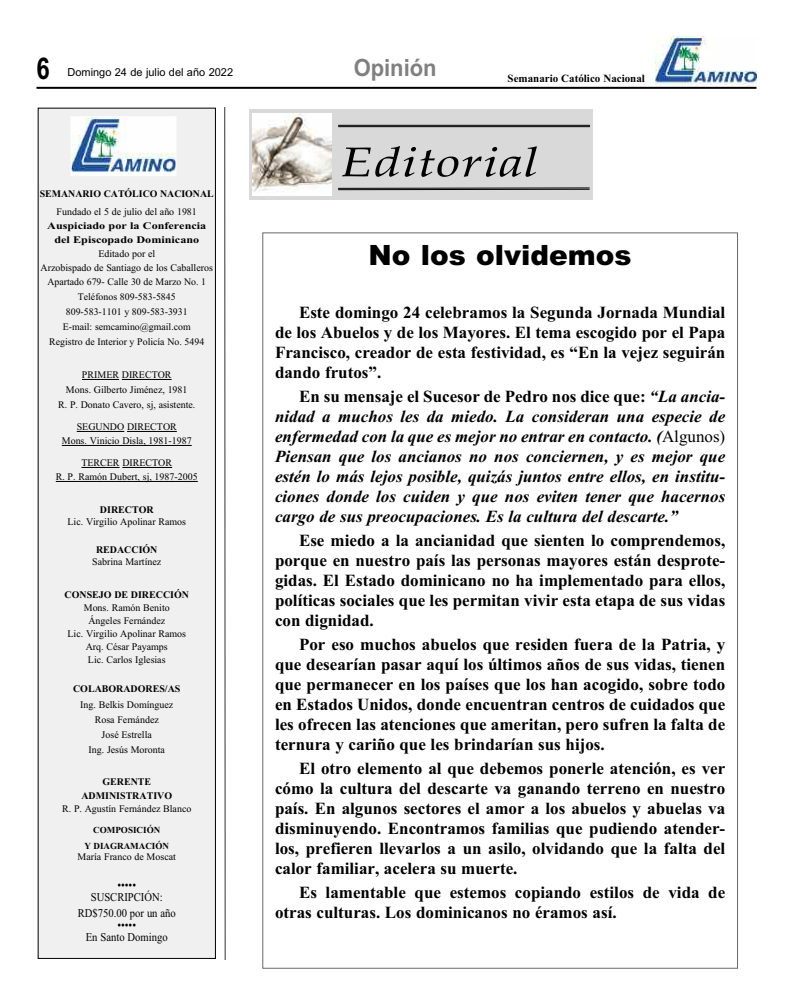
<style>
.page{position:relative;width:792px;height:1008px;background:#fff}
.page>*{position:absolute;margin:0;border:0;box-sizing:border-box;transform-origin:0 0}
.t1{font:italic 41.7px "Palatino";letter-spacing:.015em;color:#000;scale:1.3 1}
.t2{font:700 30px "Arial";color:#000;scale:.8 1}
.t3{font:900 28px "Arial";color:#000}
.t4{font:700 23.8px "Arial";color:#808080;scale:.92 1}
.t5{font:700 17px/20px "Times New Roman";color:#000;text-align:justify}
.t6{font:italic 700 17px/20px "Times New Roman";color:#000;text-align:justify}
.t7{font:11.9px/16px "Times New Roman";color:#000;text-align:center;scale:.89 1}
.t8{font:italic 11.9px "Times New Roman";color:#000;scale:.89 1}
.t9{font:11px "Arial";color:#000}
.t10{font:700 11px "Times New Roman";color:#000}
.t11{font:10.1px/15px "Times New Roman";color:#000;text-align:center}
.t12{font:700 10.1px/14px "Times New Roman";color:#000;text-align:center}
.t13{font:700 10.1px/14px "Times New Roman";color:#000;text-align:center;scale:1.2 1}
.t14{font:10px/15px "Times New Roman";color:#000;text-align:center}
.t15{font:700 10px "Times New Roman";color:#000}
.t16{font:700 9.2px/16px "Times New Roman";color:#000;text-align:center}
.s1{font-style:normal}
.s2{font-weight:400;font-style:normal}
</style>
<div class="page">
<hr style="left:36px;top:87px;width:720px;height:2px;background:#000">
<img style="left:655px;top:36px;width:101px;height:50px">
<div style="left:249px;top:109px;width:344px;height:91px;background:#d9d9d9"></div>
<img style="left:253px;top:113px;width:78px;height:82px">
<svg style="left:338px;top:187px;width:252px;height:3px"></svg>
<hr style="left:338px;top:125px;width:252px;height:1px;background:#000">
<hr style="left:338px;top:126px;width:252px;height:1px;background:#000">
<svg style="left:224px;top:107px;width:2px;height:853px"></svg>
<div style="left:38px;top:108px;width:177px;height:850px;background:#f0f0f0"></div>
<div style="left:38px;top:108px;width:178px;height:851px;border:1px solid #000"></div>
<hr style="left:82px;top:379px;width:37px;height:1px;background:#000">
<hr style="left:122px;top:379px;width:50px;height:1px;background:#000">
<hr style="left:77px;top:431px;width:47px;height:1px;background:#000">
<hr style="left:127px;top:431px;width:50px;height:1px;background:#000">
<hr style="left:62px;top:445px;width:130px;height:1px;background:#000">
<hr style="left:81px;top:467px;width:39px;height:1px;background:#000">
<hr style="left:122px;top:467px;width:50px;height:1px;background:#000">
<hr style="left:56px;top:481px;width:142px;height:1px;background:#000">
<img style="left:73px;top:118px;width:101px;height:56px">
<div style="left:71px;top:116px;width:105px;height:60px;border:1px solid #fff"></div>
<h2 class="t2" style="left:36px;top:51px;width:18px">6</h2>
<p class="t9" style="left:67px;top:66px;width:167px">Domingo 24 de julio del año 2022</p>
<h3 class="t4" style="left:354px;top:54px;width:92px">Opinión</h3>
<p class="t10" style="left:508px;top:72px;width:139px">Semanario Católico Nacional</p>
<p class="t15" style="left:40px;top:188px;width:175px">SEMANARIO CATÓLICO NACIONAL</p>
<p class="t11" style="left:57px;top:204px;width:142px">Fundado el 5 de julio del año 1981</p>
<p class="t13" style="left:47px;top:219px;width:134px">Auspiciado por la Conferencia del Episcopado Dominicano</p>
<p class="t11" style="left:41px;top:247px;width:174px;line-height:14px">Editado por el<br>Arzobispado de Santiago de los Caballeros</p>
<p class="t14" style="left:47px;top:274px;width:160px">Apartado 679- Calle 30 de Marzo No. 1<br>Teléfonos 809-583-5845<br>809-583-1101 y 809-583-3931<br>E-mail: semcamino@gmail.com<br>Registro de Interior y Policía No. 5494</p>
<p class="t11" style="left:58px;top:367px;width:139px">PRIMER DIRECTOR<br>Mons. Gilberto Jiménez, 1981<br>R. P. Donato Cavero, sj, asistente.</p>
<p class="t11" style="left:62px;top:420px;width:131px;line-height:14px">SEGUNDO DIRECTOR<br>Mons. Vinicio Disla, 1981-1987</p>
<p class="t11" style="left:56px;top:456px;width:144px;line-height:14px">TERCER DIRECTOR<br>R. P. Ramón Dubert, sj, 1987-2005</p>
<p class="t12" style="left:100px;top:503px;width:55px">DIRECTOR</p>
<p class="t11" style="left:68px;top:514px;width:120px">Lic. Virgilio Apolinar Ramos</p>
<p class="t12" style="left:96px;top:543px;width:63px">REDACCIÓN</p>
<p class="t11" style="left:92px;top:554px;width:71px">Sabrina Martínez</p>
<p class="t12" style="left:65px;top:588px;width:126px">CONSEJO DE DIRECCIÓN</p>
<p class="t11" style="left:68px;top:601px;width:120px;line-height:13px">Mons. Ramón Benito<br>Ángeles Fernández<br>Lic. Virgilio Apolinar Ramos<br>Arq. César Payamps<br>Lic. Carlos Iglesias</p>
<p class="t12" style="left:73px;top:682px;width:109px">COLABORADORES/AS</p>
<p class="t11" style="left:80px;top:697px;width:95px">Ing. Belkis Domínguez<br>Rosa Fernández<br>José Estrella<br>Ing. Jesús Moronta</p>
<p class="t12" style="left:81px;top:775px;width:92px">GERENTE<br>ADMINISTRATIVO</p>
<p class="t11" style="left:62px;top:801px;width:131px">R. P. Agustín Fernández Blanco</p>
<p class="t16" style="left:84px;top:822px;width:86px">COMPOSICIÓN<br>Y DIAGRAMACIÓN</p>
<p class="t11" style="left:78px;top:849px;width:100px">María Franco de Moscat</p>
<p class="t8" style="left:117px;top:878px;width:22px">•••••</p>
<p class="t7" style="left:78px;top:889px;width:112px">SUSCRIPCIÓN:<br>RD$750.00 por un año</p>
<p class="t7" style="left:86px;top:919px;width:94px;line-height:12px">•••••<br>En Santo Domingo</p>
<h1 class="t1" style="left:340px;top:138px;width:154px">Editorial</h1>
<h3 class="t3" style="left:369px;top:239px;width:265px">No los olvidemos</h3>
<p class="t5" style="left:275px;top:303px;width:452px;text-indent:24px">Este domingo 24 celebramos la Segunda Jornada Mundial de los Abuelos y de los Mayores. El tema escogido por el Papa Francisco, creador de esta festividad, es “En la vejez seguirán dando frutos”.</p>
<p class="t6" style="left:275px;top:387px;width:452px;text-indent:24px"><span class="s1">En su mensaje el Sucesor de Pedro nos dice que:</span> “La ancia&shy;nidad a muchos les da miedo. La consideran una especie de enfermedad con la que es mejor no entrar en contacto. (<span class="s2">Algunos)<br></span>Piensan que los ancianos no nos conciernen, y es mejor que estén lo más lejos posible, quizás juntos entre ellos, en institu&shy;ciones donde los cuiden y que nos eviten tener que hacernos cargo de sus preocupaciones. Es la cultura del descarte.”</p>
<p class="t5" style="left:275px;top:531px;width:452px;text-indent:24px">Ese miedo a la ancianidad que sienten lo comprendemos, porque en nuestro país las personas mayores están desprote&shy;gidas. El Estado dominicano no ha implementado para ellos, políticas sociales que les permitan vivir esta etapa de sus vidas con dignidad.</p>
<p class="t5" style="left:275px;top:635px;width:452px;text-indent:24px">Por eso muchos abuelos que residen fuera de la Patria, y que desearían pasar aquí los últimos años de sus vidas, tienen que permanecer en los países que los han acogido, sobre todo en Estados Unidos, donde encuentran centros de cuidados que les ofrecen las atenciones que ameritan, pero sufren la falta de ternura y cariño que les brindarían sus hijos.</p>
<p class="t5" style="left:275px;top:759px;width:452px;text-indent:24px">El otro elemento al que debemos ponerle atención, es ver cómo la cultura del descarte va ganando terreno en nuestro país. En algunos sectores el amor a los abuelos y abuelas va disminuyendo. Encontramos familias que pudiendo atender&shy;los, prefieren llevarlos a un asilo, olvidando que la falta del calor familiar, acelera su muerte.</p>
<p class="t5" style="left:275px;top:883px;width:452px;text-indent:24px">Es lamentable que estemos copiando estilos de vida de otras culturas. Los dominicanos no éramos así.</p>
</div>
